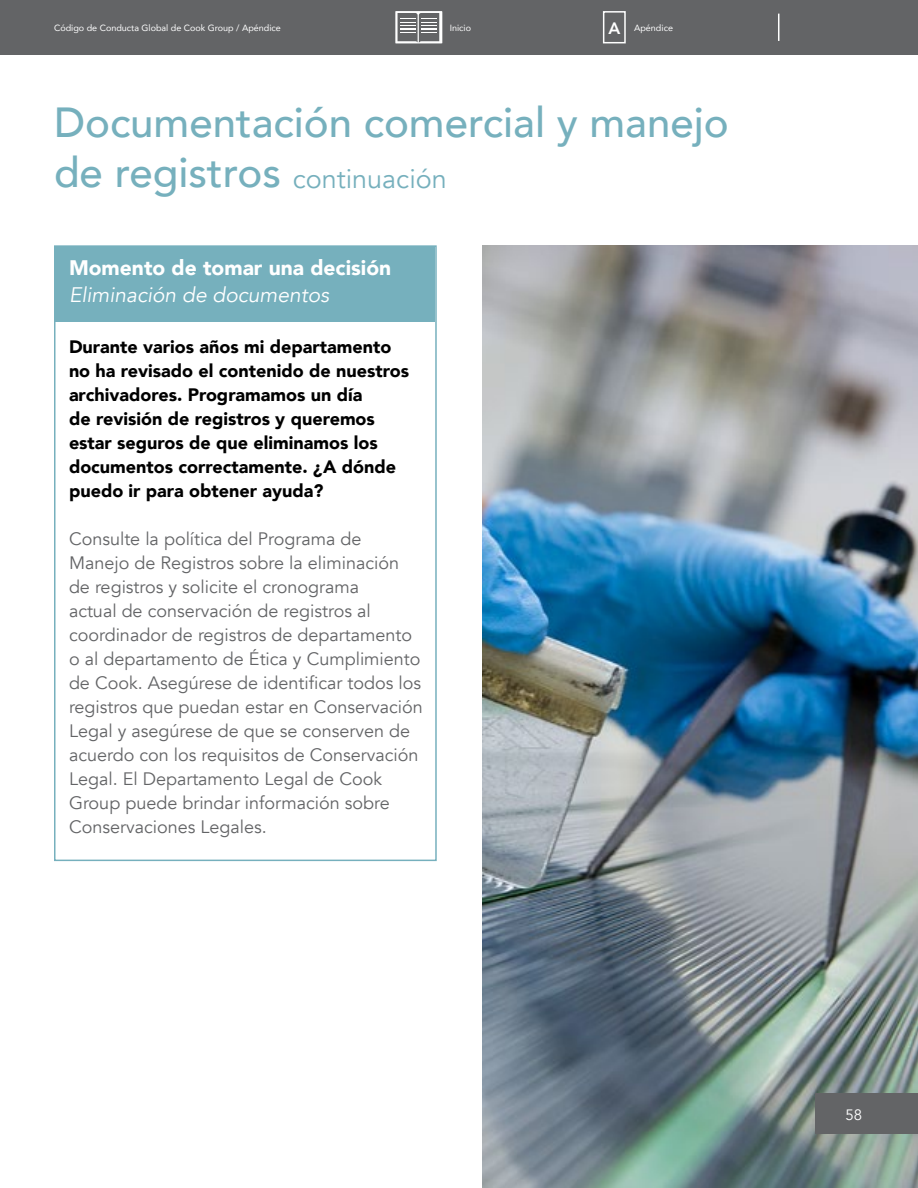
<style>
.page{position:relative;width:918px;height:1188px;background:#fff}
.page>*{position:absolute;margin:0;border:0;box-sizing:border-box;transform-origin:0 0}
.t1{font:500 42px "Avenir";color:#76b0bd}
.t2{font:27px "Avenir";color:#76b0bd}
.t3{font:900 21px "Avenir";color:#fff}
.t4{font:italic 21px "Avenir";color:#fff}
.t5{font:18px/24px "Avenir";color:#636466}
.t6{font:900 18px/24px "Avenir";color:#000}
.t7{font:15px "Avenir";color:#fff}
.t8{font:9px "Avenir";color:#fff}
.s1{font-weight:800;font-size:16.5px}
.s2{font-weight:500;font-size:42px}
</style>
<div class="page">
<img style="left:483px;top:245px;width:435px;height:943px">
<div style="left:0;top:0;width:918px;height:55px;background:#636466"></div>
<svg style="left:395px;top:11px;width:47px;height:32px"></svg>
<svg style="left:778px;top:14px;width:1px;height:27px"></svg>
<div style="left:815px;top:1094px;width:103px;height:40px;background:#636466"></div>
<div style="left:603px;top:11px;width:23px;height:32px;background:#636466;border:2px solid #fff"></div>
<div style="left:56px;top:247px;width:379px;height:75px;background:#76b0bd"></div>
<div style="left:54px;top:245px;width:383px;height:616px;border:2px solid #76b0bd"></div>
<p class="t8" style="left:54px;top:21px;width:228px">Código de Conducta Global de Cook Group / Apéndice</p>
<p class="t8" style="left:450px;top:21px;width:23px">Inicio</p>
<p class="t8" style="left:608px;top:21px;width:66px"><span class="s1">A</span> Apéndice</p>
<h1 class="t1" style="left:54px;top:86px;width:676px">Documentación comercial y manejo</h1>
<h2 class="t2" style="left:54px;top:162px;width:394px"><span class="s2">de registros</span> continuación</h2>
<p class="t3" style="left:69px;top:249px;width:324px">Momento de tomar una decisión</p>
<p class="t4" style="left:69px;top:282px;width:262px">Eliminación de documentos</p>
<p class="t6" style="left:69px;top:334px;width:342px">Durante varios años mi departamento no ha revisado el contenido de nuestros archivadores. Programamos un día<br>de revisión de registros y queremos estar seguros de que eliminamos los documentos correctamente. ¿A dónde puedo ir para obtener ayuda?</p>
<p class="t5" style="left:69px;top:527px;width:355px">Consulte la política del Programa de Manejo de Registros sobre la eliminación de registros y solicite el cronograma<br>actual de conservación de registros al coordinador de registros de departamento o al departamento de Ética y Cumplimiento de Cook. Asegúrese de identificar todos los registros que puedan estar en Conservación Legal y asegúrese de que se conserven de acuerdo con los requisitos de Conservación Legal. El Departamento Legal de Cook Group puede brindar información sobre Conservaciones Legales.</p>
<p class="t7" style="left:845px;top:1105px;width:18px">58</p>
</div>
